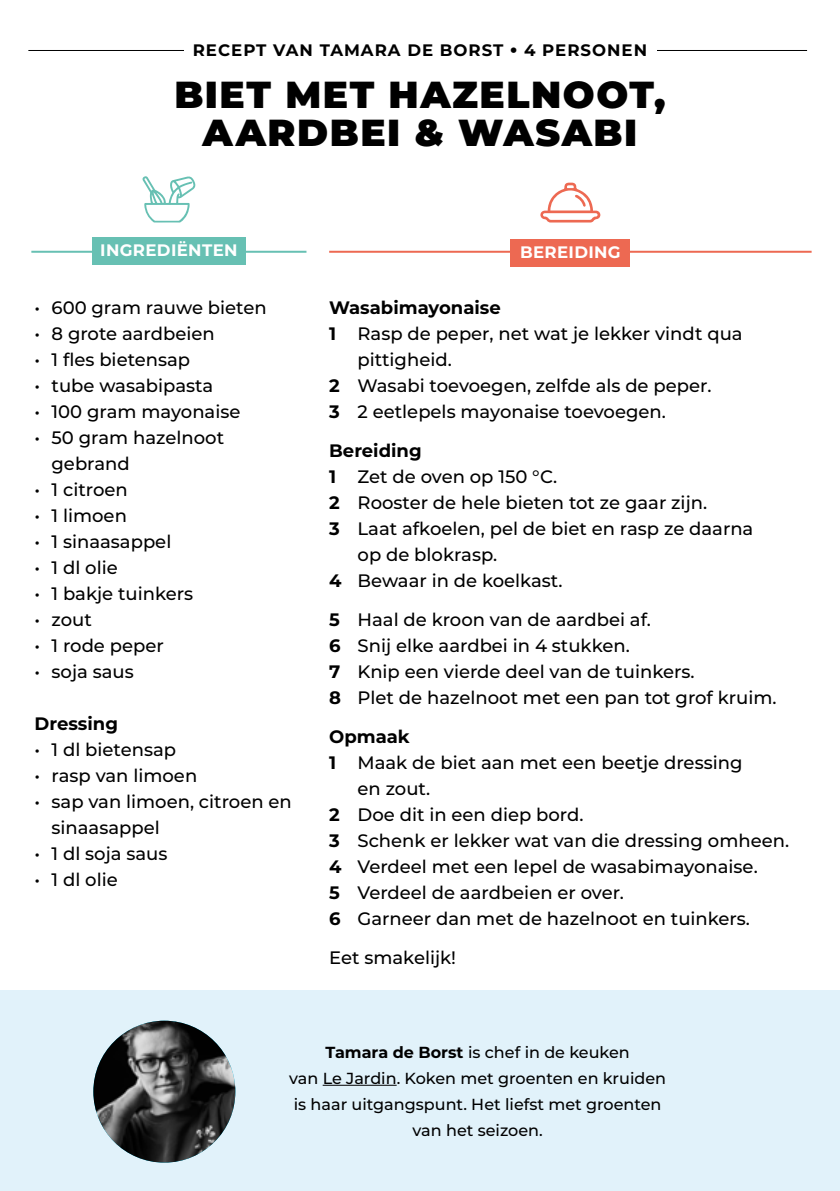
<style>
.page{position:relative;width:840px;height:1191px;background:#fff}
.page>*{position:absolute;margin:0;border:0;box-sizing:border-box;transform-origin:0 0}
.t1{font:900 37.6px/37.6px "Montserrat";letter-spacing:.04em;color:#000;text-align:center}
.t2{font:500 18px/26px "Montserrat";color:#000}
.t3{font:700 18px "Montserrat";color:#000}
.t4{font:700 16.6px "Montserrat";letter-spacing:.06em;color:#000}
.t5{font:700 16.6px "Montserrat";letter-spacing:.02em;color:#fff}
.t6{font:500 16px/26px "Montserrat";color:#000;text-align:center}
.s1{font-weight:900}
.s2{font-weight:700}
</style>
<div class="page">
<div style="left:0;top:990px;width:839px;height:201px;background:#e1f2fa"></div>
<hr style="left:28px;top:50px;width:778px;height:1px;background:#000">
<div style="left:184px;top:28px;width:471px;height:39px;background:#fff"></div>
<img style="left:93px;top:1020px;width:142px;height:142px;border-radius:71px">
<svg style="left:142px;top:176px;width:53px;height:46px"></svg>
<hr style="left:31px;top:251px;width:275px;height:2px;background:#67c0b3">
<div style="left:92px;top:237px;width:153px;height:28px;background:#67c0b3"></div>
<hr style="left:329px;top:251px;width:482px;height:2px;background:#ed6952">
<div style="left:510px;top:239px;width:119px;height:27px;background:#ed6952"></div>
<svg style="left:540px;top:183px;width:60px;height:39px"></svg>
<hr style="left:322px;top:1084px;width:74px;height:1px;background:#000">
<p class="t4" style="left:193px;top:39px;width:455px">RECEPT VAN TAMARA DE BORST <span class="s1">•</span> 4 PERSONEN</p>
<h1 class="t1" style="left:174px;top:74px;width:492px">BIET MET HAZELNOOT,<br>AARDBEI &amp; WASABI</h1>
<p class="t5" style="left:100px;top:238px;width:139px">INGREDIËNTEN</p>
<p class="t5" style="left:519px;top:240px;width:102px">BEREIDING</p>
<p class="t2" style="left:34px;top:293px;width:233px">• 600 gram rauwe bieten</p>
<p class="t2" style="left:34px;top:319px;width:181px">• 8 grote aardbeien</p>
<p class="t2" style="left:34px;top:345px;width:157px">• 1 fles bietensap</p>
<p class="t2" style="left:34px;top:371px;width:180px">• tube wasabipasta</p>
<p class="t2" style="left:34px;top:397px;width:207px">• 100 gram mayonaise</p>
<p class="t2" style="left:51px;top:423px;width:174px;text-indent:-17px">• 50 gram hazelnoot gebrand</p>
<p class="t2" style="left:34px;top:475px;width:95px">• 1 citroen</p>
<p class="t2" style="left:34px;top:501px;width:94px">• 1 limoen</p>
<p class="t2" style="left:34px;top:527px;width:138px">• 1 sinaasappel</p>
<p class="t2" style="left:34px;top:553px;width:85px">• 1 dl olie</p>
<p class="t2" style="left:34px;top:579px;width:160px">• 1 bakje tuinkers</p>
<p class="t2" style="left:34px;top:605px;width:59px">• zout</p>
<p class="t2" style="left:34px;top:631px;width:131px">• 1 rode peper</p>
<p class="t2" style="left:34px;top:657px;width:101px">• soja saus</p>
<p class="t3" style="left:34px;top:710px;width:85px">Dressing</p>
<p class="t2" style="left:34px;top:735px;width:143px">• 1 dl bietensap</p>
<p class="t2" style="left:34px;top:761px;width:164px">• rasp van limoen</p>
<p class="t2" style="left:51px;top:787px;width:242px;text-indent:-17px">• sap van limoen, citroen en sinaasappel</p>
<p class="t2" style="left:34px;top:839px;width:134px">• 1 dl soja saus</p>
<p class="t2" style="left:34px;top:865px;width:85px">• 1 dl olie</p>
<p class="t3" style="left:329px;top:295px;width:173px">Wasabimayonaise</p>
<p class="t2" style="left:329px;top:320px;width:415px"><span class="s2">1</span> Rasp de peper, net wat je lekker vindt qua</p>
<p class="t2" style="left:357px;top:346px;width:96px">pittigheid.</p>
<p class="t2" style="left:329px;top:372px;width:383px"><span class="s2">2</span> Wasabi toevoegen, zelfde als de peper.</p>
<p class="t2" style="left:329px;top:398px;width:338px"><span class="s2">3</span> 2 eetlepels mayonaise toevoegen.</p>
<p class="t3" style="left:329px;top:438px;width:94px">Bereiding</p>
<p class="t2" style="left:329px;top:463px;width:229px"><span class="s2">1</span> Zet de oven op 150 °C.</p>
<p class="t2" style="left:329px;top:489px;width:379px"><span class="s2">2</span> Rooster de hele bieten tot ze gaar zijn.</p>
<p class="t2" style="left:329px;top:515px;width:425px"><span class="s2">3</span> Laat afkoelen, pel de biet en rasp ze daarna</p>
<p class="t2" style="left:357px;top:541px;width:141px">op de blokrasp.</p>
<p class="t2" style="left:329px;top:567px;width:235px"><span class="s2">4</span> Bewaar in de koelkast.</p>
<p class="t2" style="left:329px;top:606px;width:448px"><span class="s2">5</span> Haal de kroon van de aardbei af.<br><span class="s2">6</span> Snij elke aardbei in 4 stukken.<br><span class="s2">7</span> Knip een vierde deel van de tuinkers.<br><span class="s2">8</span> Plet de hazelnoot met een pan tot grof kruim.</p>
<p class="t3" style="left:329px;top:724px;width:82px">Opmaak</p>
<p class="t2" style="left:329px;top:749px;width:414px"><span class="s2">1</span> Maak de biet aan met een beetje dressing</p>
<p class="t2" style="left:357px;top:775px;width:74px">en zout.</p>
<p class="t2" style="left:329px;top:801px;width:256px"><span class="s2">2</span> Doe dit in een diep bord.</p>
<p class="t2" style="left:329px;top:827px;width:461px"><span class="s2">3</span> Schenk er lekker wat van die dressing omheen.</p>
<p class="t2" style="left:329px;top:853px;width:430px"><span class="s2">4</span> Verdeel met een lepel de wasabimayonaise.</p>
<p class="t2" style="left:329px;top:879px;width:296px"><span class="s2">5</span> Verdeel de aardbeien er over.</p>
<p class="t2" style="left:329px;top:905px;width:422px"><span class="s2">6</span> Garneer dan met de hazelnoot en tuinkers.</p>
<p class="t2" style="left:329px;top:944px;width:128px">Eet smakelijk!</p>
<p class="t6" style="left:289px;top:1038px;width:378px"><span class="s2">Tamara de Borst</span> is chef in de keuken<br>van Le Jardin. Koken met groenten en kruiden is haar uitgangspunt. Het liefst met groenten van het seizoen.</p>
</div>
